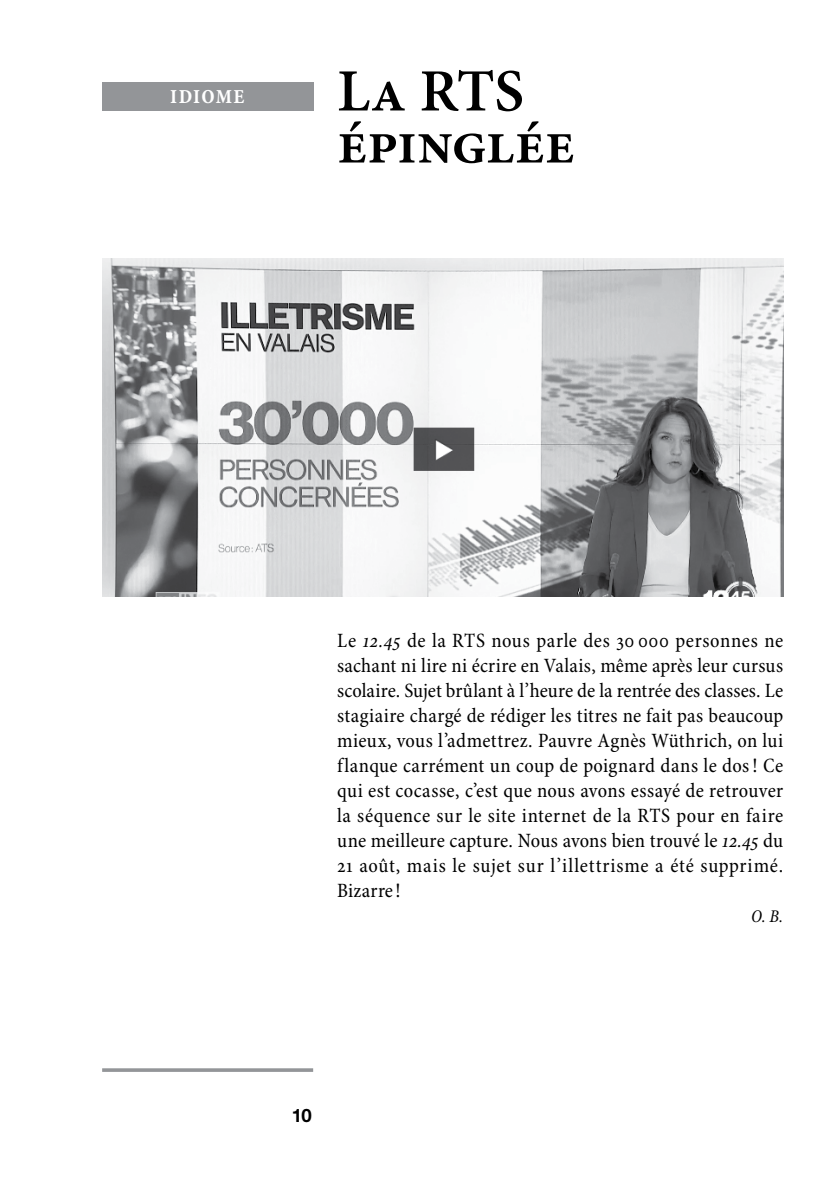
<style>
.page{position:relative;width:840px;height:1191px;background:#fff}
.page>*{position:absolute;margin:0;border:0;box-sizing:border-box;transform-origin:0 0}
.t1{font:600 60px/52px "Minion Pro";letter-spacing:-.005em;color:#000}
.t2{font:condensed 20.4px/25px "Minion Pro";letter-spacing:.03em;color:#000;text-align:justify}
.t3{font:20px "Minion Pro Bold Cn Capt";letter-spacing:.05em;color:#fff}
.t4{font:700 18.4px "Helvetica Neue LT Std";color:#000}
.t5{font:italic condensed 18px "Minion Pro";color:#000}
.s1{font-style:italic}
</style>
<div class="page">
<hr style="left:102px;top:1068px;width:211px;height:3px;background:#939598">
<div style="left:102px;top:82px;width:211px;height:29px;background:#939598"></div>
<img style="left:102px;top:258px;width:680px;height:338px">
<p class="t3" style="left:170px;top:85px;width:76px">IDIOME</p>
<h1 class="t1" style="left:337px;top:65px;width:239px">La RTS épinglée</h1>
<p class="t2" style="left:337px;top:628px;width:447px">Le <span class="s1">12.45</span> de la RTS nous parle des 30 000 personnes ne sachant ni lire ni écrire en Valais, même après leur cursus scolaire. Sujet brûlant à l’heure de la rentrée des classes. Le stagiaire chargé de rédiger les titres ne fait pas beaucoup mieux, vous l’admettrez. Pauvre Agnès Wüthrich, on lui flanque carrément un coup de poignard dans le dos! Ce qui est cocasse, c’est que nous avons essayé de retrouver la séquence sur le site internet de la RTS pour en faire une meilleure capture. Nous avons bien trouvé le <span class="s1">12.45</span> du 21 août, mais le sujet sur l’illettrisme a été supprimé.<br>Bizarre!</p>
<p class="t5" style="left:750px;top:905px;width:34px">O. B.</p>
<p class="t4" style="left:291px;top:1104px;width:22px">10</p>
</div>
